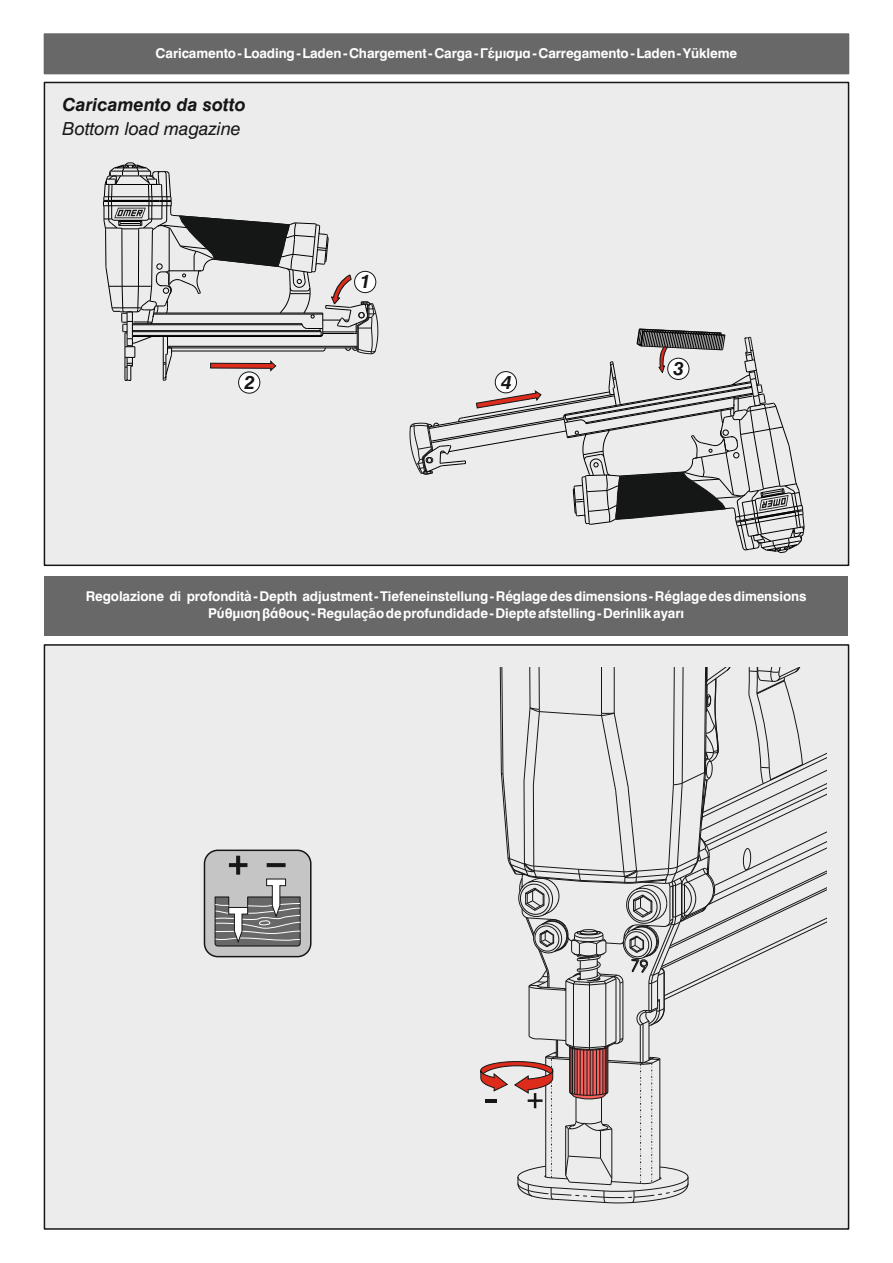
<style>
.page{position:relative;width:893px;height:1263px;background:#fff}
.page>*{position:absolute;margin:0;border:0;box-sizing:border-box;transform-origin:0 0}
.t1{font:italic 700 18.75px "Swiss 721 BT";color:#151616}
.t2{font:italic 700 18px "Swiss 721 BT";color:#151616}
.t3{font:italic 18px "Swiss 721 BT";color:#151616}
.t4{font:700 13.5px/17.9px "Swiss 721 BT";letter-spacing:-.01em;color:#fff;text-align:center}
</style>
<div class="page">
<div style="left:43px;top:644px;width:807px;height:586px;background:#ececec"></div>
<hr style="left:529px;top:986px;width:1px;height:50px;background:#151616">
<hr style="left:606px;top:984px;width:1px;height:62px;background:#151616">
<hr style="left:589px;top:985px;width:1px;height:63px;background:#151616">
<hr style="left:573px;top:984px;width:1px;height:63px;background:#151616">
<hr style="left:566px;top:981px;width:1px;height:63px;background:#151616">
<hr style="left:616px;top:979px;width:1px;height:62px;background:#151616">
<hr style="left:620px;top:983px;width:1px;height:57px;background:#151616">
<hr style="left:623px;top:982px;width:1px;height:56px;background:#151616">
<hr style="left:640px;top:1025px;width:1px;height:37px;background:#151616">
<hr style="left:643px;top:1024px;width:1px;height:39px;background:#151616">
<hr style="left:649px;top:1021px;width:1px;height:39px;background:#151616">
<svg style="left:499px;top:667px;width:327px;height:359px;background:#d8d8d8"></svg>
<div style="left:43px;top:81px;width:807px;height:486px;background:#ececec"></div>
<div style="left:43px;top:33px;width:807px;height:42px;background:#686868"></div>
<svg style="left:409px;top:329px;width:396px;height:224px;background:#cecece"></svg>
<div style="left:238px;top:371px;width:22px;height:23px;background:#fff;border:1px solid #151616;border-radius:50%"></div>
<svg style="left:102px;top:162px;width:277px;height:219px;background:#c7c6c6"></svg>
<svg style="left:480px;top:1036px;width:209px;height:167px;background:#d8cfce"></svg>
<div style="left:204px;top:849px;width:108px;height:108px;background:#c5c5c5;border:2px solid #151616;border-radius:13px"></div>
<svg style="left:214px;top:856px;width:87px;height:91px"></svg>
<div style="left:44px;top:576px;width:804px;height:60px;background:#686868"></div>
<p class="t4" style="left:156px;top:45px;width:583px">Caricamento - Loading - Laden - Chargement - Carga - Γέμισμα - Carregamento - Laden - Yükleme</p>
<h2 class="t2" style="left:63px;top:97px;width:185px">Caricamento da sotto</h2>
<h2 class="t3" style="left:63px;top:121px;width:180px">Bottom load magazine</h2>
<h1 class="t1" style="left:244px;top:374px;width:12px">2</h1>
<h1 class="t1" style="left:360px;top:274px;width:12px">1</h1>
<h1 class="t1" style="left:501px;top:374px;width:12px">4</h1>
<h1 class="t1" style="left:673px;top:361px;width:12px">3</h1>
<p class="t4" style="left:86px;top:588px;width:722px">Regolazione di profondità - Depth adjustment - Tiefeneinstellung - Réglage des dimensions - Réglage des dimensions<br>Ρύθμισηβάθους- Regulação de profundidade - Diepte afstelling - Derinlik ayarı</p>
</div>
